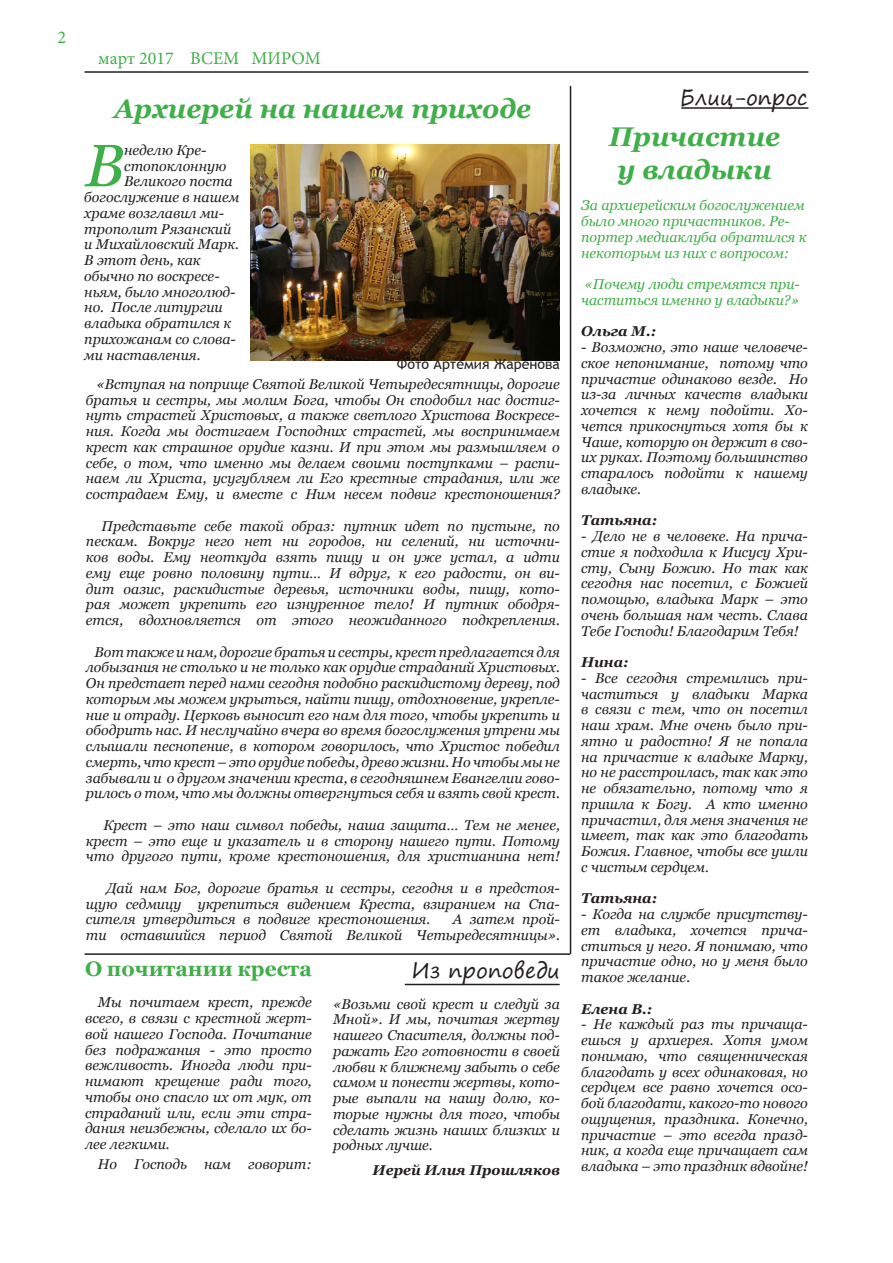
<style>
.page{position:relative;width:893px;height:1263px;background:#fff}
.page>*{position:absolute;margin:0;border:0;box-sizing:border-box;transform-origin:0 0}
.t1{font:italic 59.7px "Georgia";color:#40ae49}
.t2{font:italic 700 27px/32.4px "Georgia";color:#40ae49;text-align:center}
.t3{font:21px "Segoe Print";color:#231f20}
.t4{font:700 21px "Georgia";color:#40ae49}
.t5{font:18px "Minion Pro";color:#40ae49}
.t6{font:italic 14.25px/15.8px "Georgia";color:#231f20;text-align:justify}
.t7{font:italic 14.25px/15.8px "Georgia";color:#40ae49}
.t8{font:italic 700 14.25px "Georgia";color:#231f20}
.t9{font:14.25px "Trebuchet MS";color:#231f20}
</style>
<div class="page">
<img style="left:251px;top:144px;width:309px;height:216px">
<hr style="left:570px;top:87px;width:1px;height:866px;background:#231f20">
<hr style="left:682px;top:107px;width:126px;height:2px;background:#231f20">
<hr style="left:85px;top:71px;width:723px;height:2px;background:#231f20">
<hr style="left:85px;top:953px;width:485px;height:2px;background:#231f20">
<hr style="left:405px;top:984px;width:154px;height:1px;background:#231f20">
<p class="t5" style="left:57px;top:25px;width:10px">2</p>
<p class="t5" style="left:98px;top:47px;width:224px">март 2017 ВСЕМ МИРОМ</p>
<h2 class="t2" style="left:114px;top:93px;width:419px">Архиерей на нашем приходе</h2>
<h1 class="t1" style="left:85px;top:128px;width:41px">В</h1>
<p class="t6" style="left:124px;top:142px;width:84px">неделю Кре-</p>
<p class="t6" style="left:124px;top:158px;width:104px">стопоклонную</p>
<p class="t6" style="left:124px;top:174px;width:110px">Великого поста</p>
<p class="t6" style="left:84px;top:189px;width:156px">богослужение в нашем</p>
<p class="t6" style="left:84px;top:205px;width:141px">храме возглавил ми-</p>
<p class="t6" style="left:84px;top:221px;width:149px">трополит Рязанский</p>
<p class="t6" style="left:84px;top:237px;width:156px">и Михайловский Марк.</p>
<p class="t6" style="left:84px;top:252px;width:118px">В этот день, как</p>
<p class="t6" style="left:84px;top:268px;width:137px">обычно по воскресе-</p>
<p class="t6" style="left:84px;top:284px;width:153px">ньям, было многолюд-</p>
<p class="t6" style="left:84px;top:300px;width:140px">но. После литургии</p>
<p class="t6" style="left:84px;top:315px;width:148px">владыка обратился к</p>
<p class="t6" style="left:84px;top:331px;width:153px">прихожанам со слова-</p>
<p class="t6" style="left:84px;top:347px;width:118px">ми наставления.</p>
<p class="t6" style="left:86px;top:376px;width:475px;text-indent:11px">«Вступая на поприще Святой Великой Четыредесятницы, дорогие братья и сестры, мы молим Бога, чтобы Он сподобил нас достиг&shy;нуть страстей Христовых, а также светлого Христова Воскресе&shy;ния. Когда мы достигаем Господних страстей, мы воспринимаем крест как страшное орудие казни. И при этом мы размышляем о себе, о том, что именно мы делаем своими поступками – распи&shy;наем ли Христа, усугубляем ли Его крестные страдания, или же сострадаем Ему, и вместе с Ним несем подвиг крестоношения?</p>
<p class="t6" style="left:86px;top:518px;width:475px;text-indent:16px">Представьте себе такой образ: путник идет по пустыне, по пескам. Вокруг него нет ни городов, ни селений, ни источни&shy;ков воды. Ему неоткуда взять пищу и он уже устал, а идти ему еще ровно половину пути… И вдруг, к его радости, он ви&shy;дит оазис, раскидистые деревья, источники воды, пищу, кото&shy;рая может укрепить его изнуренное тело! И путник ободря&shy;ется, вдохновляется от этого неожиданного подкрепления.</p>
<p class="t6" style="left:86px;top:644px;width:475px;text-indent:9px">Вот также и нам, дорогие братья и сестры, крест предлагается для лобызания не столько и не только как орудие страданий Христовых.<br>Он предстает перед нами сегодня подобно раскидистому дереву, под которым мы можем укрыться, найти пищу, отдохновение, укрепле&shy;ние и отраду. Церковь выносит его нам для того, чтобы укрепить и ободрить нас. И неслучайно вчера во время богослужения утрени мы слышали песнопение, в котором говорилось, что Христос победил смерть, что крест – это орудие победы, древо жизни. Но чтобы мы не забывали и о другом значении креста, в сегодняшнем Евангелии гово&shy;рилось о том, что мы должны отвергнуться себя и взять свой крест.</p>
<p class="t6" style="left:86px;top:817px;width:475px;text-indent:18px">Крест – это наш символ победы, наша защита… Тем не менее, крест – это еще и указатель и в сторону нашего пути. Потому что другого пути, кроме крестоношения, для христианина нет!</p>
<p class="t6" style="left:86px;top:880px;width:475px;text-indent:20px">Дай нам Бог, дорогие братья и сестры, сегодня и в предстоя&shy;щую седмицу укрепиться видением Креста, взиранием на Спа&shy;сителя утвердиться в подвиге крестоношения.</p>
<p class="t9" style="left:397px;top:356px;width:164px">Фото Артемия Жаренова</p>
<p class="t6" style="left:86px;top:911px;width:475px;text-align:right">А затем прой-<br>ти оставшийся период Святой Великой Четыредесятницы».</p>
<h3 class="t3" style="left:411px;top:952px;width:150px">Из проповеди</h3>
<h3 class="t4" style="left:85px;top:955px;width:228px">О почитании креста</h3>
<p class="t6" style="left:85px;top:995px;width:228px;text-indent:13px">Мы почитаем крест, прежде всего, в связи с крестной жерт&shy;вой нашего Господа. Почитание без подражания - это просто вежливость. Иногда люди при&shy;нимают крещение ради того, чтобы оно спасло их от мук, от страданий или, если эти стра&shy;дания неизбежны, сделало их бо&shy;лее легкими.</p>
<p class="t6" style="left:98px;top:1156px;width:216px">Но Господь нам говорит:</p>
<p class="t6" style="left:333px;top:996px;width:228px">«Возьми свой крест и следуй за Мной». И мы, почитая жертву нашего Спасителя, должны под&shy;ражать Его готовности в своей любви к ближнему забыть о себе самом и понести жертвы, кото&shy;рые выпали на нашу долю, ко&shy;торые нужны для того, чтобы сделать жизнь наших близких и родных лучше.</p>
<p class="t8" style="left:373px;top:1160px;width:189px">Иерей Илия Прошляков</p>
<h3 class="t3" style="left:680px;top:78px;width:129px">Блиц-опрос</h3>
<h2 class="t2" style="left:609px;top:121px;width:173px">Причастие у владыки</h2>
<p class="t7" style="left:581px;top:198px;width:227px">За архиерейским богослужением было много причастников. Ре&shy;портер медиаклуба обратился к некоторым из них с вопросом:</p>
<p class="t7" style="left:581px;top:276px;width:220px">«Почему люди стремятся при&shy;частиться именно у владыки?»</p>
<p class="t8" style="left:581px;top:322px;width:76px">Ольга М.:</p>
<p class="t6" style="left:581px;top:339px;width:228px">- Возможно, это наше человече&shy;ское непонимание, потому что причастие одинаково везде. Но из-за личных качеств владыки хочется к нему подойти. Хо&shy;чется прикоснуться хотя бы к Чаше, которую он держит в сво&shy;их руках. Поэтому большинство старалось подойти к нашему владыке.</p>
<p class="t8" style="left:581px;top:511px;width:77px">Татьяна:</p>
<p class="t6" style="left:581px;top:528px;width:228px">- Дело не в человеке. На прича&shy;стие я подходила к Иисусу Хри&shy;сту, Сыну Божию. Но так как сегодня нас посетил, с Божией помощью, владыка Марк – это очень большая нам честь. Слава Тебе Господи! Благодарим Тебя!</p>
<p class="t8" style="left:581px;top:653px;width:49px">Нина:</p>
<p class="t6" style="left:581px;top:670px;width:228px">- Все сегодня стремились при&shy;частиться у владыки Марка в связи с тем, что он посетил наш храм. Мне очень было при&shy;ятно и радостно! Я не попала на причастие к владыке Марку, но не расстроилась, так как это не обязательно, потому что я пришла к Богу. А кто именно причастил, для меня значения не имеет, так как это благодать Божия. Главное, чтобы все ушли с чистым сердцем.</p>
<p class="t8" style="left:581px;top:889px;width:77px">Татьяна:</p>
<p class="t6" style="left:581px;top:906px;width:228px">- Когда на службе присутству&shy;ет владыка, хочется прича&shy;ститься у него. Я понимаю, что причастие одно, но у меня было такое желание.</p>
<p class="t8" style="left:581px;top:999px;width:72px">Елена В.:</p>
<p class="t6" style="left:581px;top:1017px;width:228px">- Не каждый раз ты причаща&shy;ешься у архиерея. Хотя умом понимаю, что священническая благодать у всех одинаковая, но сердцем все равно хочется осо&shy;бой благодати, какого-то нового ощущения, праздника. Конечно, причастие – это всегда празд&shy;ник, а когда еще причащает сам владыка – это праздник вдвойне!</p>
</div>
